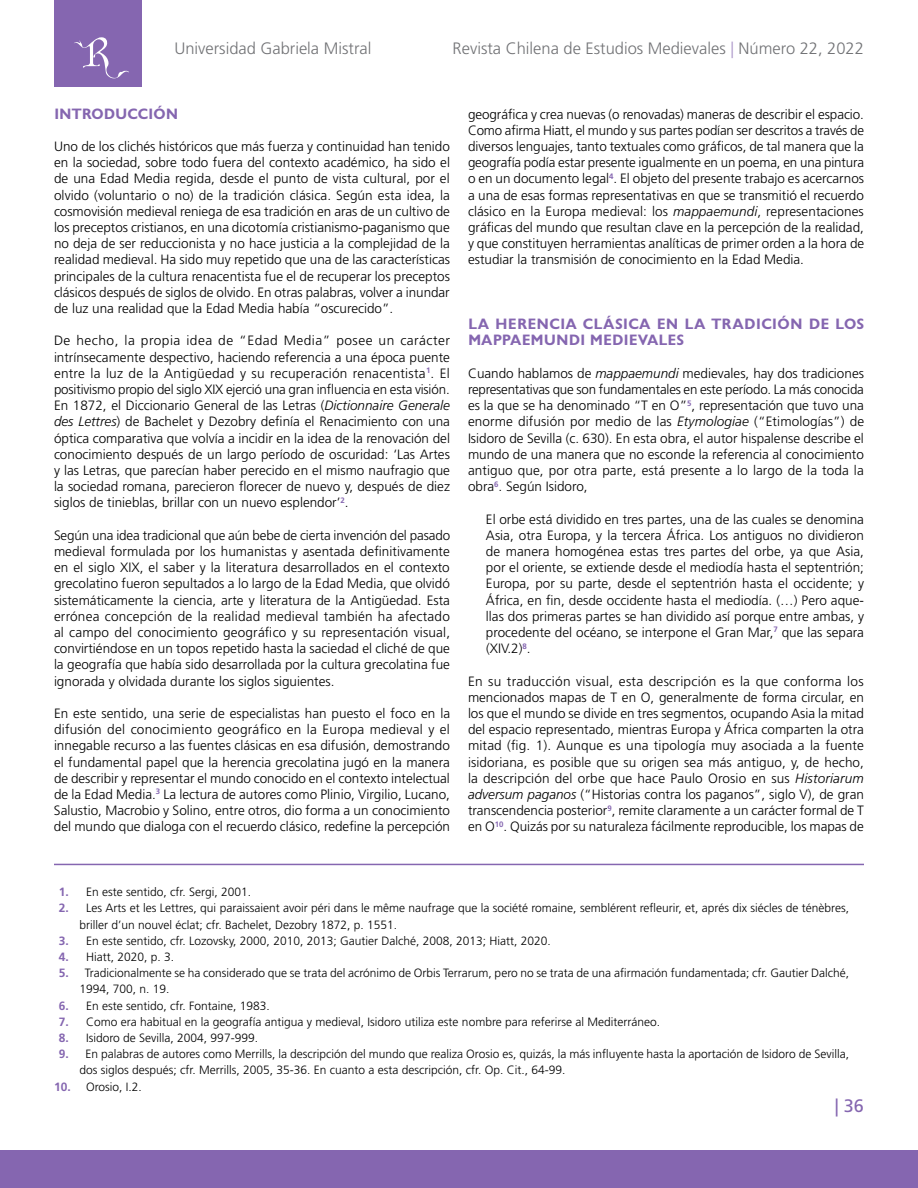
<style>
.page{position:relative;width:918px;height:1188px;background:#fff}
.page>*{position:absolute;margin:0;border:0;box-sizing:border-box;transform-origin:0 0}
.t1{font:18px "Frutiger LT Std";color:#8566b0}
.t2{font:300 16.5px "Frutiger LT Std";color:#717275}
.t3{font:700 15px/16.2px "Gill Sans Display MT Pro";letter-spacing:.01em;color:#8566b0}
.t4{font:300 13.5px/16.2px "Frutiger LT Std";color:#000;text-align:justify}
.t5{font:300 12px/16.2px "Frutiger LT Std";color:#000}
.s1{color:#ac97c9}
.s2{font-style:italic}
.s3{font-weight:700;color:#8566b0}
</style>
<div class="page">
<div style="left:0;top:1151px;width:918px;height:37px;background:#8566b0"></div>
<div style="left:54px;top:0;width:88px;height:86px;background:#8566b0"></div>
<svg style="left:74px;top:37px;width:55px;height:42px"></svg>
<hr style="left:54px;top:864px;width:810px;height:1px;background:#8566b0">
<p class="t2" style="left:174px;top:39px;width:199px">Universidad Gabriela Mistral</p>
<p class="t2" style="left:453px;top:39px;width:413px">Revista Chilena de Estudios Medievales <span class="s1">|</span> Número 22, 2022</p>
<p class="t3" style="left:54px;top:105px;width:126px">INTRODUCCIÓN</p>
<p class="t4" style="left:54px;top:138px;width:398px">Uno de los clichés históricos que más fuerza y continuidad han tenido en la sociedad, sobre todo fuera del contexto académico, ha sido el de una Edad Media regida, desde el punto de vista cultural, por el olvido (voluntario o no) de la tradición clásica. Según esta idea, la cosmovisión medieval reniega de esa tradición en aras de un cultivo de los preceptos cristianos, en una dicotomía cristianismo-paganismo que no deja de ser reduccionista y no hace justicia a la complejidad de la realidad medieval. Ha sido muy repetido que una de las características principales de la cultura renacentista fue el de recuperar los preceptos clásicos después de siglos de olvido. En otras palabras, volver a inundar de luz una realidad que la Edad Media había “oscurecido”.</p>
<p class="t4" style="left:54px;top:333px;width:398px">De hecho, la propia idea de “Edad Media” posee un carácter intrínsecamente despectivo, haciendo referencia a una época puente entre la luz de la Antigüedad y su recuperación renacentista<sup>1</sup>. El positivismo propio del siglo XIX ejerció una gran influencia en esta visión.<br>En 1872, el Diccionario General de las Letras (<span class="s2">Dictionnaire Generale des Lettres</span>) de Bachelet y Dezobry definía el Renacimiento con una óptica comparativa que volvía a incidir en la idea de la renovación del conocimiento después de un largo período de oscuridad: ‘Las Artes y las Letras, que parecían haber perecido en el mismo naufragio que la sociedad romana, parecieron florecer de nuevo y, después de diez siglos de tinieblas, brillar con un nuevo esplendor’<sup>2</sup>.</p>
<p class="t4" style="left:54px;top:527px;width:398px">Según una idea tradicional que aún bebe de cierta invención del pasado medieval formulada por los humanistas y asentada definitivamente en el siglo XIX, el saber y la literatura desarrollados en el contexto grecolatino fueron sepultados a lo largo de la Edad Media, que olvidó sistemáticamente la ciencia, arte y literatura de la Antigüedad. Esta errónea concepción de la realidad medieval también ha afectado al campo del conocimiento geográfico y su representación visual, convirtiéndose en un topos repetido hasta la saciedad el cliché de que la geografía que había sido desarrollada por la cultura grecolatina fue ignorada y olvidada durante los siglos siguientes.</p>
<p class="t4" style="left:54px;top:705px;width:398px">En este sentido, una serie de especialistas han puesto el foco en la difusión del conocimiento geográfico en la Europa medieval y el innegable recurso a las fuentes clásicas en esa difusión, demostrando el fundamental papel que la herencia grecolatina jugó en la manera de describir y representar el mundo conocido en el contexto intelectual de la Edad Media.<sup>3</sup> La lectura de autores como Plinio, Virgilio, Lucano, Salustio, Macrobio y Solino, entre otros, dio forma a un conocimiento del mundo que dialoga con el recuerdo clásico, redefine la percepción</p>
<p class="t4" style="left:468px;top:106px;width:398px">geográfica y crea nuevas (o renovadas) maneras de describir el espacio.<br>Como afirma Hiatt, el mundo y sus partes podían ser descritos a través de diversos lenguajes, tanto textuales como gráficos, de tal manera que la geografía podía estar presente igualmente en un poema, en una pintura o en un documento legal<sup>4</sup>. El objeto del presente trabajo es acercarnos a una de esas formas representativas en que se transmitió el recuerdo clásico en la Europa medieval: los <span class="s2">mappaemundi</span>, representaciones gráficas del mundo que resultan clave en la percepción de la realidad, y que constituyen herramientas analíticas de primer orden a la hora de estudiar la transmisión de conocimiento en la Edad Media.</p>
<p class="t3" style="left:468px;top:316px;width:398px">LA HERENCIA CLÁSICA EN LA TRADICIÓN DE LOS<br>MAPPAEMUNDI MEDIEVALES</p>
<p class="t4" style="left:468px;top:365px;width:398px">Cuando hablamos de <span class="s2">mappaemundi</span> medievales, hay dos tradiciones representativas que son fundamentales en este período. La más conocida es la que se ha denominado “T en O”<sup>5</sup>, representación que tuvo una enorme difusión por medio de las <span class="s2">Etymologiae</span> (“Etimologías”) de Isidoro de Sevilla (c. 630). En esta obra, el autor hispalense describe el mundo de una manera que no esconde la referencia al conocimiento antiguo que, por otra parte, está presente a lo largo de la toda la obra<sup>6</sup>. Según Isidoro,</p>
<p class="t4" style="left:486px;top:511px;width:380px">El orbe está dividido en tres partes, una de las cuales se denomina Asia, otra Europa, y la tercera África. Los antiguos no dividieron de manera homogénea estas tres partes del orbe, ya que Asia, por el oriente, se extiende desde el mediodía hasta el septentrión; Europa, por su parte, desde el septentrión hasta el occidente; y África, en fin, desde occidente hasta el mediodía. (…) Pero aque&shy;llas dos primeras partes se han dividido así porque entre ambas, y procedente del océano, se interpone el Gran Mar,<sup>7</sup> que las separa (XIV.2)<sup>8</sup>.</p>
<p class="t4" style="left:468px;top:673px;width:398px">En su traducción visual, esta descripción es la que conforma los mencionados mapas de T en O, generalmente de forma circular, en los que el mundo se divide en tres segmentos, ocupando Asia la mitad del espacio representado, mientras Europa y África comparten la otra mitad (fig. 1). Aunque es una tipología muy asociada a la fuente isidoriana, es posible que su origen sea más antiguo, y, de hecho, la descripción del orbe que hace Paulo Orosio en sus <span class="s2">Historiarum adversum paganos</span> (“Historias contra los paganos”, siglo V), de gran transcendencia posterior<sup>9</sup>, remite claramente a un carácter formal de T en O<sup>10</sup>. Quizás por su naturaleza fácilmente reproducible, los mapas de</p>
<p class="t5" style="left:59px;top:884px;width:194px"><span class="s3">1.</span> En este sentido, cfr. Sergi, 2001.</p>
<p class="t5" style="left:80px;top:900px;width:771px;text-indent:-21px"><span class="s3">2.</span> Les Arts et les Lettres, qui paraissaient avoir péri dans le même naufrage que la société romaine, semblérent refleurir, et, aprés dix siécles de ténèbres, briller d’un nouvel éclat; cfr. Bachelet, Dezobry 1872, p. 1551.</p>
<p class="t5" style="left:59px;top:933px;width:493px"><span class="s3">3.</span> En este sentido, cfr. Lozovsky, 2000, 2010, 2013; Gautier Dalché, 2008, 2013; Hiatt, 2020.</p>
<p class="t5" style="left:59px;top:949px;width:117px"><span class="s3">4.</span> Hiatt, 2020, p. 3.</p>
<p class="t5" style="left:80px;top:965px;width:771px;text-indent:-21px"><span class="s3">5.</span> Tradicionalmente se ha considerado que se trata del acrónimo de Orbis Terrarum, pero no se trata de una afirmación fundamentada; cfr. Gautier Dalché,<br>1994, 700, n. 19.</p>
<p class="t5" style="left:59px;top:997px;width:212px"><span class="s3">6.</span> En este sentido, cfr. Fontaine, 1983.</p>
<p class="t5" style="left:59px;top:1014px;width:603px"><span class="s3">7.</span> Como era habitual en la geografía antigua y medieval, Isidoro utiliza este nombre para referirse al Mediterráneo.</p>
<p class="t5" style="left:59px;top:1030px;width:201px"><span class="s3">8.</span> Isidoro de Sevilla, 2004, 997-999.</p>
<p class="t5" style="left:80px;top:1046px;width:771px;text-indent:-21px"><span class="s3">9.</span> En palabras de autores como Merrills, la descripción del mundo que realiza Orosio es, quizás, la más influyente hasta la aportación de Isidoro de Sevilla, dos siglos después; cfr. Merrills, 2005, 35-36. En cuanto a esta descripción, cfr. Op. Cit., 64-99.</p>
<p class="t5" style="left:54px;top:1078px;width:89px"><span class="s3">10.</span> Orosio, I.2.</p>
<h1 class="t1" style="left:835px;top:1095px;width:31px">| 36</h1>
</div>
